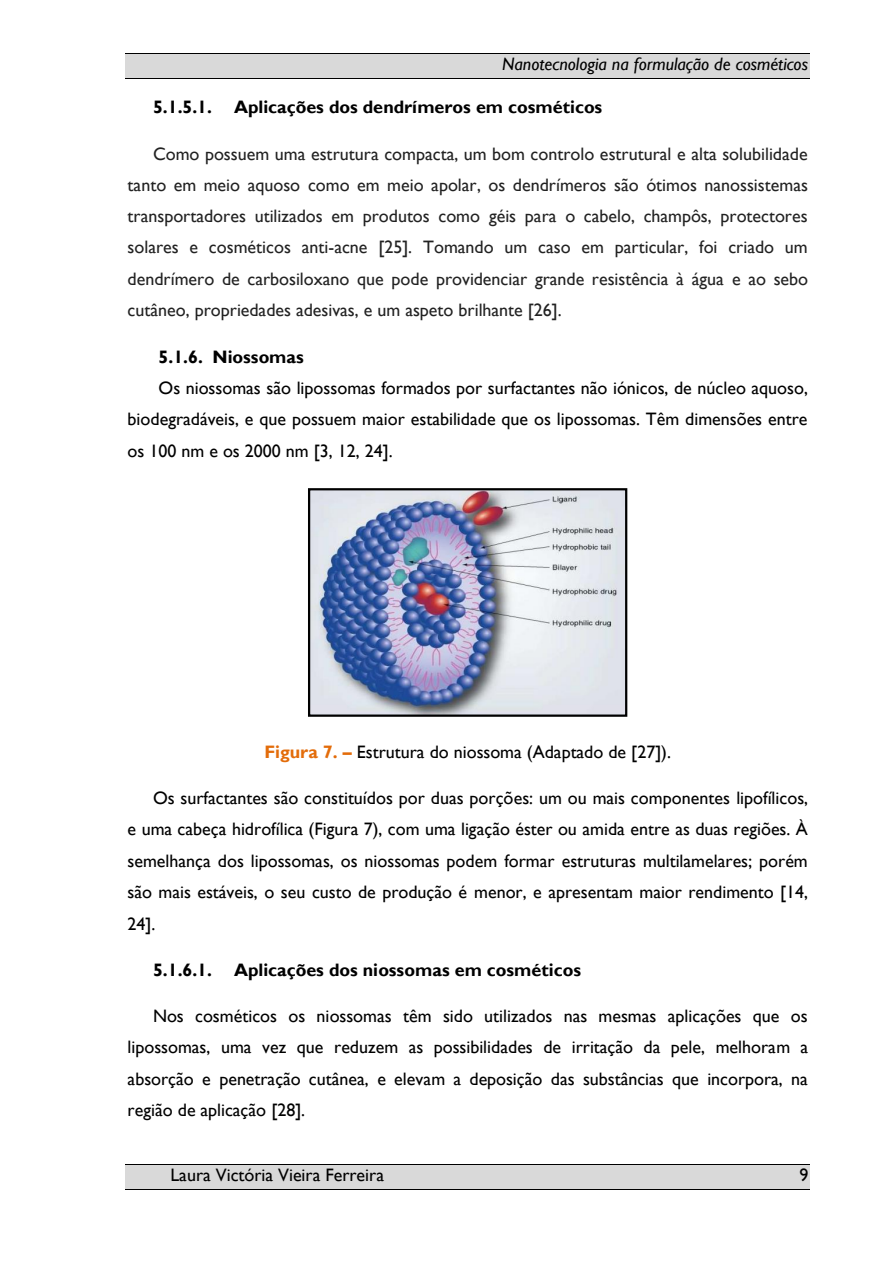
<style>
.page{position:relative;width:893px;height:1263px;background:#fff}
.page>*{position:absolute;margin:0;border:0;box-sizing:border-box;transform-origin:0 0}
.t1{font:18px/31.3px "Gill Sans MT";color:#000;text-align:justify}
.t2{font:18px/31.3px "Gill Sans MT";color:#222;text-align:justify}
.t3{font:700 18px "Gill Sans MT";color:#000}
.t4{font:italic 18px "Gill Sans MT";color:#000}
.s1{font-weight:700;color:#e36c0a}
</style>
<div class="page">
<div style="left:125px;top:54px;width:685px;height:24px;background:#d9d9d9"></div>
<hr style="left:125px;top:53px;width:685px;height:1px;background:#000">
<hr style="left:125px;top:78px;width:685px;height:1px;background:#000">
<div style="left:125px;top:1165px;width:685px;height:24px;background:#d9d9d9"></div>
<hr style="left:125px;top:1164px;width:685px;height:1px;background:#000">
<hr style="left:125px;top:1189px;width:685px;height:1px;background:#000">
<img style="left:311px;top:491px;width:313px;height:223px">
<div style="left:308px;top:488px;width:319px;height:229px;border:2px solid #000"></div>
<p class="t4" style="left:502px;top:53px;width:307px">Nanotecnologia na formulação de cosméticos</p>
<h1 class="t3" style="left:153px;top:97px;width:451px">5.1.5.1. Aplicações dos dendrímeros em cosméticos</h1>
<p class="t2" style="left:128px;top:138px;width:682px;text-indent:25px">Como possuem uma estrutura compacta, um bom controlo estrutural e alta solubilidade tanto em meio aquoso como em meio apolar, os dendrímeros são ótimos nanossistemas transportadores utilizados em produtos como géis para o cabelo, champôs, protectores solares e cosméticos anti-acne [25]. Tomando um caso em particular, foi criado um dendrímero de carbosiloxano que pode providenciar grande resistência à água e ao sebo cutâneo, propriedades adesivas, e um aspeto brilhante [26].</p>
<h3 class="t3" style="left:159px;top:346px;width:147px">5.1.6. Niossomas</h3>
<p class="t1" style="left:128px;top:372px;width:682px;text-indent:31px">Os niossomas são lipossomas formados por surfactantes não iónicos, de núcleo aquoso, biodegradáveis, e que possuem maior estabilidade que os lipossomas. Têm dimensões entre os 100 nm e os 2000 nm [3, 12, 24].</p>
<p class="t1" style="left:264px;top:736px;width:408px"><span class="s1">Figura 7. –</span> Estrutura do niossoma (Adaptado de [27]).</p>
<p class="t1" style="left:128px;top:782px;width:682px;text-indent:25px">Os surfactantes são constituídos por duas porções: um ou mais componentes lipofílicos, e uma cabeça hidrofílica (Figura 7), com uma ligação éster ou amida entre as duas regiões. À semelhança dos lipossomas, os niossomas podem formar estruturas multilamelares; porém são mais estáveis, o seu custo de produção é menor, e apresentam maior rendimento [14, 24].</p>
<h3 class="t3" style="left:153px;top:959px;width:430px">5.1.6.1. Aplicações dos niossomas em cosméticos</h3>
<p class="t1" style="left:128px;top:1000px;width:682px;text-indent:25px">Nos cosméticos os niossomas têm sido utilizados nas mesmas aplicações que os lipossomas, uma vez que reduzem as possibilidades de irritação da pele, melhoram a absorção e penetração cutânea, e elevam a deposição das substâncias que incorpora, na região de aplicação [28].</p>
<p class="t1" style="left:170px;top:1159px;width:215px">Laura Victória Vieira Ferreira</p>
<p class="t1" style="left:799px;top:1159px;width:10px">9</p>
</div>
